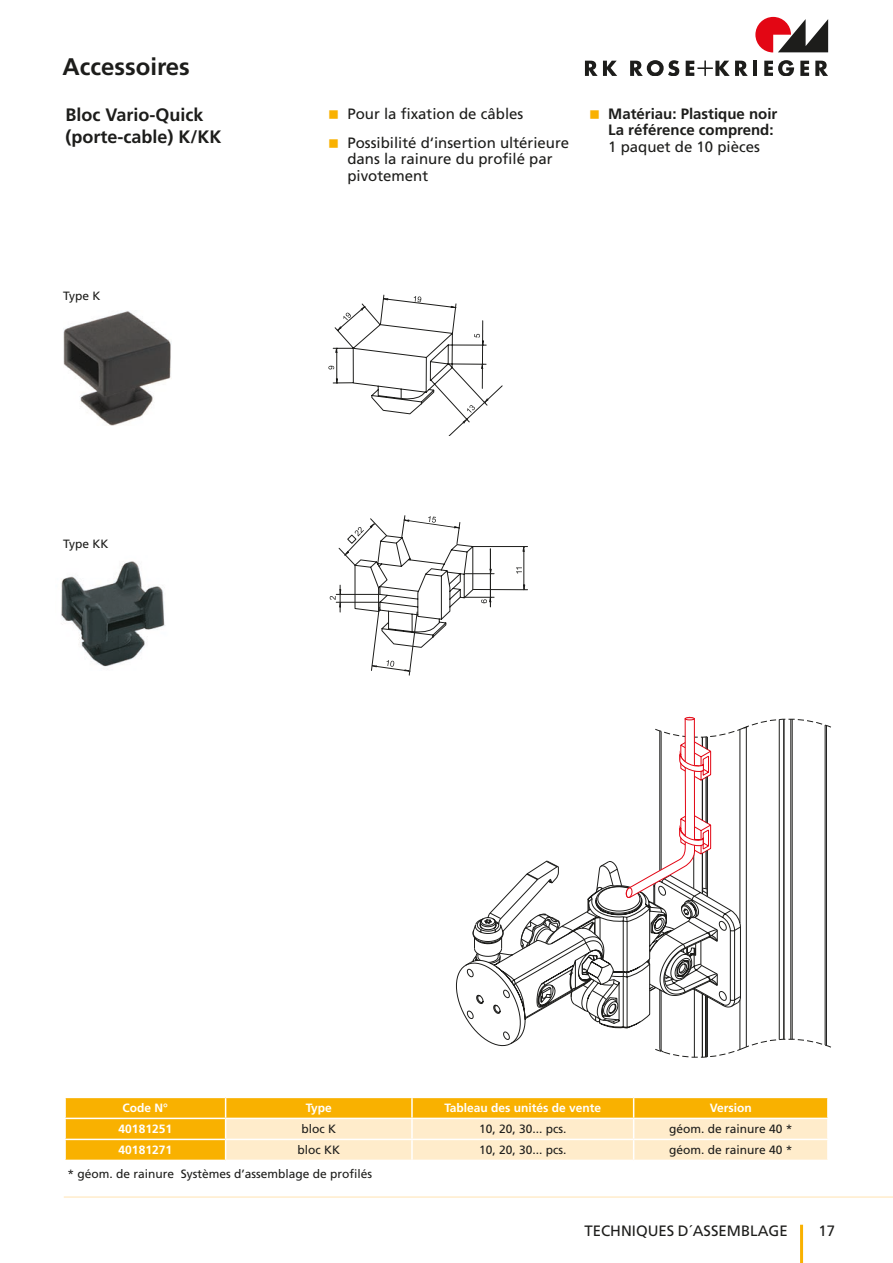
<style>
.page{position:relative;width:893px;height:1263px;background:#fff}
.page>*{position:absolute;margin:0;border:0;box-sizing:border-box;transform-origin:0 0}
.t1{font:700 24px "Frutiger";color:#1d1d1b}
.t2{font:700 18px/21.6px "Frutiger";color:#1d1d1b}
.t3{font:15px/29.2px "Frutiger";color:#1d1d1b}
.t4{font:700 15px/16.5px "Frutiger";color:#1d1d1b}
.t5{font:12px "Frutiger";color:#1d1d1b}
.t6{font:700 12px "Frutiger";color:#fff}
</style>
<div class="page">
<svg style="left:585px;top:61px;width:32px;height:15px"></svg>
<svg style="left:630px;top:60px;width:49px;height:16px"></svg>
<hr style="left:753px;top:61px;width:4px;height:15px;background:#1d1d1b">
<svg style="left:764px;top:60px;width:30px;height:16px"></svg>
<svg style="left:800px;top:61px;width:9px;height:15px"></svg>
<svg style="left:815px;top:61px;width:13px;height:15px"></svg>
<svg style="left:686px;top:61px;width:62px;height:15px"></svg>
<svg style="left:755px;top:17px;width:73px;height:35px"></svg>
<hr style="left:0;top:0;width:1px;height:77px;background:#575756">
<hr style="left:800px;top:1225px;width:3px;height:38px;background:#f9b100">
<hr style="left:64px;top:1196px;width:829px;height:2px;background:#ffeccb">
<img style="left:63px;top:311px;width:108px;height:114px">
<svg style="left:328px;top:295px;width:175px;height:140px"></svg>
<img style="left:61px;top:561px;width:104px;height:106px">
<svg style="left:330px;top:515px;width:198px;height:161px"></svg>
<svg style="left:655px;top:718px;width:176px;height:340px"></svg>
<svg style="left:474px;top:717px;width:267px;height:312px"></svg>
<svg style="left:66px;top:1098px;width:159px;height:62px;background:#f9b206"></svg>
<hr style="left:64px;top:1118px;width:162px;height:1px;background:#fff">
<hr style="left:64px;top:1139px;width:162px;height:1px;background:#fff">
<svg style="left:225px;top:1098px;width:603px;height:62px;background:#fdda8f"></svg>
<hr style="left:827px;top:1140px;width:2px;height:20px;background:#fff">
<h1 class="t1" style="left:62px;top:53px;width:129px">Accessoires</h1>
<h2 class="t2" style="left:65px;top:104px;width:158px">Bloc Vario-Quick (porte-cable) K/KK</h2>
<p class="t3" style="left:347px;top:99px;width:223px">Pour la fixation de câbles<br>Possibilité d‘insertion ultérieure</p>
<p class="t3" style="left:347px;top:151px;width:207px;line-height:16.5px">dans la rainure du profilé par pivotement</p>
<p class="t4" style="left:608px;top:105px;width:171px">Matériau: Plastique noir<br>La référence comprend:</p>
<p class="t3" style="left:608px;top:132px;width:153px">1 paquet de 10 pièces</p>
<p class="t5" style="left:63px;top:288px;width:39px">Type K</p>
<p class="t5" style="left:63px;top:537px;width:47px">Type KK</p>
<p class="t6" style="left:123px;top:1101px;width:47px">Code N°</p>
<p class="t6" style="left:306px;top:1101px;width:28px">Type</p>
<p class="t6" style="left:444px;top:1101px;width:158px">Tableau des unités de vente</p>
<p class="t6" style="left:710px;top:1101px;width:44px">Version</p>
<p class="t6" style="left:119px;top:1122px;width:55px">40181251</p>
<p class="t5" style="left:301px;top:1122px;width:36px">bloc K</p>
<p class="t5" style="left:479px;top:1122px;width:89px">10, 20, 30... pcs.</p>
<p class="t5" style="left:669px;top:1122px;width:125px">géom. de rainure 40 *</p>
<p class="t6" style="left:119px;top:1143px;width:55px">40181271</p>
<p class="t5" style="left:297px;top:1143px;width:44px">bloc KK</p>
<p class="t5" style="left:479px;top:1143px;width:89px">10, 20, 30... pcs.</p>
<p class="t5" style="left:669px;top:1143px;width:125px">géom. de rainure 40 *</p>
<p class="t5" style="left:67px;top:1167px;width:306px">* géom. de rainure Systèmes d’assemblage de profilés</p>
<p class="t3" style="left:584px;top:1216px;width:205px">TECHNIQUES D´ASSEMBLAGE</p>
<p class="t3" style="left:819px;top:1216px;width:18px">17</p>
</div>
